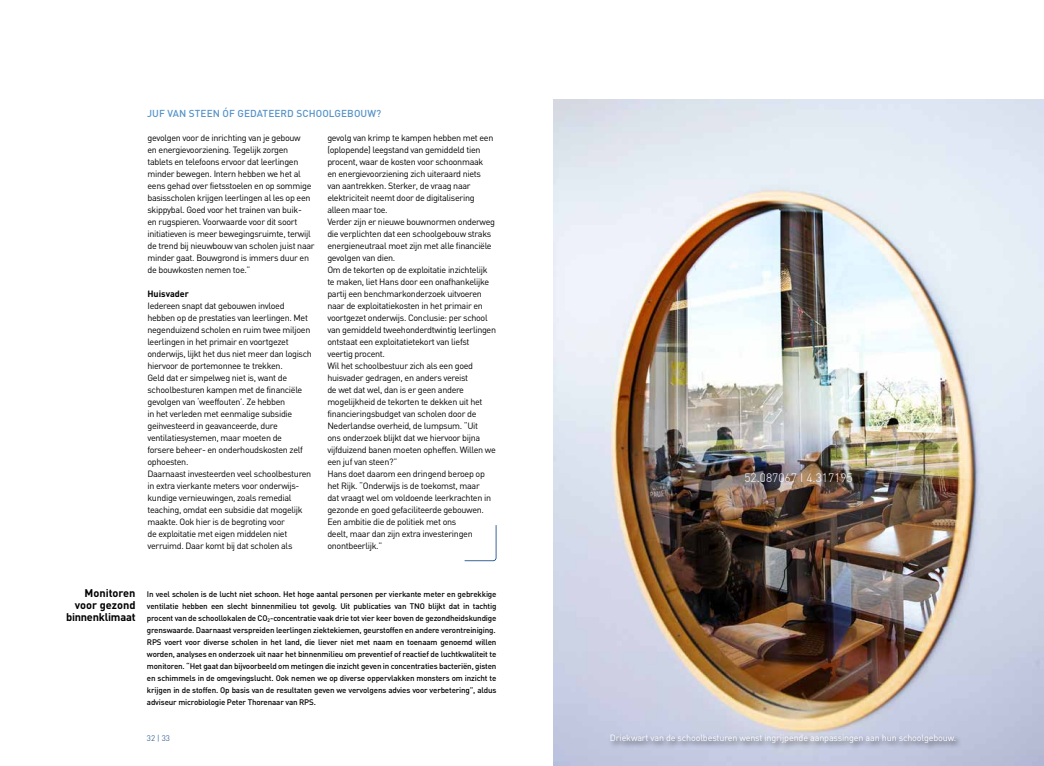
<style>
.page{position:relative;width:1044px;height:766px;background:#fff}
.page>*{position:absolute;margin:0;border:0;box-sizing:border-box;transform-origin:0 0}
.t1{font:300 12px "DIN";color:#fff}
.t2{font:700 11px/12px "DIN";letter-spacing:-.005em;color:#000;text-align:right}
.t3{font:500 10px "DIN Pro";letter-spacing:.01em;color:#5693c9}
.t4{font:9px/12px "DIN";letter-spacing:-.035em;color:#000}
.t5{font:9px "DIN";letter-spacing:-.015em;color:#fff}
.t6{font:700 9px "DIN";color:#000}
.t7{font:500 8px/12px "DIN Pro";letter-spacing:-.02em;color:#000;text-align:justify}
.t8{font:300 8px "DIN";color:#003b79}
</style>
<div class="page">
<svg style="left:464px;top:525px;width:32px;height:36px"></svg>
<img style="left:553px;top:99px;width:490px;height:666px">
<div style="left:608px;top:732px;width:354px;height:19px;background:#000;opacity:.75"></div>
<p class="t3" style="left:147px;top:106px;width:236px">JUF VAN STEEN ÓF GEDATEERD SCHOOLGEBOUW?</p>
<p class="t4" style="left:147px;top:131px;width:169px">gevolgen voor de inrichting van je gebouw<br>en energievoorziening. Tegelijk zorgen tablets en telefoons ervoor dat leerlingen minder bewegen. Intern hebben we het al eens gehad over fietsstoelen en op sommige basisscholen krijgen leerlingen al les op een skippybal. Goed voor het trainen van buik-<br>en rugspieren. Voorwaarde voor dit soort initiatieven is meer bewegingsruimte, terwijl de trend bij nieuwbouw van scholen juist naar minder gaat. Bouwgrond is immers duur en de bouwkosten nemen toe.”</p>
<p class="t6" style="left:147px;top:288px;width:43px">Huisvader</p>
<p class="t4" style="left:147px;top:299px;width:166px">Iedereen snapt dat gebouwen invloed hebben op de prestaties van leerlingen. Met negenduizend scholen en ruim twee miljoen leerlingen in het primair en voortgezet onderwijs, lijkt het dus niet meer dan logisch hiervoor de portemonnee te trekken.<br>Geld dat er simpelweg niet is, want de schoolbesturen kampen met de financiële gevolgen van ‘weeffouten’. Ze hebben<br>in het verleden met eenmalige subsidie geïnvesteerd in geavanceerde, dure ventilatiesystemen, maar moeten de<br>forsere beheer- en onderhoudskosten zelf ophoesten.<br>Daarnaast investeerden veel schoolbesturen in extra vierkante meters voor onderwijs&shy;kundige vernieuwingen, zoals remedial teaching, omdat een subsidie dat mogelijk maakte. Ook hier is de begroting voor<br>de exploitatie met eigen middelen niet verruimd. Daar komt bij dat scholen als</p>
<p class="t4" style="left:327px;top:131px;width:170px">gevolg van krimp te kampen hebben met een (oplopende) leegstand van gemiddeld tien procent, waar de kosten voor schoonmaak<br>en energievoorziening zich uiteraard niets van aantrekken. Sterker, de vraag naar elektriciteit neemt door de digitalisering alleen maar toe.<br>Verder zijn er nieuwe bouwnormen onderweg die verplichten dat een schoolgebouw straks energieneutraal moet zijn met alle financiële gevolgen van dien.<br>Om de tekorten op de exploitatie inzichtelijk te maken, liet Hans door een onafhankelijke partij een benchmarkonderzoek uitvoeren naar de exploitatiekosten in het primair en voortgezet onderwijs. Conclusie: per school van gemiddeld tweehonderdtwintig leerlingen ontstaat een exploitatietekort van liefst veertig procent.<br>Wil het schoolbestuur zich als een goed huisvader gedragen, en anders vereist<br>de wet dat wel, dan is er geen andere mogelijkheid de tekorten te dekken uit het financieringsbudget van scholen door de Nederlandse overheid, de lumpsum. “Uit<br>ons onderzoek blijkt dat we hiervoor bijna vijfduizend banen moeten opheffen. Willen we een juf van steen?”<br>Hans doet daarom een dringend beroep op het Rijk. “Onderwijs is de toekomst, maar<br>dat vraagt wel om voldoende leerkrachten in gezonde en goed gefaciliteerde gebouwen.<br>Een ambitie die de politiek met ons<br>deelt, maar dan zijn extra investeringen onontbeerlijk.”</p>
<p class="t2" style="left:66px;top:586px;width:71px">Monitoren voor gezond binnenklimaat</p>
<p class="t7" style="left:147px;top:587px;width:351px">In veel scholen is de lucht niet schoon. Het hoge aantal personen per vierkante meter en gebrekkige ventilatie hebben een slecht binnenmilieu tot gevolg. Uit publicaties van TNO blijkt dat in tachtig procent van de schoollokalen de CO<sub>2</sub>-concentratie vaak drie tot vier keer boven de gezondheidskundige grenswaarde. Daarnaast verspreiden leerlingen ziektekiemen, geurstoffen en andere verontreiniging.<br>RPS voert voor diverse scholen in het land, die liever niet met naam en toenaam genoemd willen worden, analyses en onderzoek uit naar het binnenmilieu om preventief of reactief de luchtkwaliteit te monitoren. “Het gaat dan bijvoorbeeld om metingen die inzicht geven in concentraties bacteriën, gisten en schimmels in de omgevingslucht. Ook nemen we op diverse oppervlakken monsters om inzicht te krijgen in de stoffen. Op basis van de resultaten geven we vervolgens advies voor verbetering”, aldus adviseur microbiologie Peter Thorenaar van RPS.</p>
<p class="t8" style="left:147px;top:733px;width:25px">32 | 33</p>
<h1 class="t1" style="left:744px;top:470px;width:110px">52.087067 I 4.317195</h1>
<p class="t5" style="left:609px;top:732px;width:347px">Driekwart van de schoolbesturen wenst ingrijpende aanpassingen aan hun schoolgebouw.</p>
</div>
